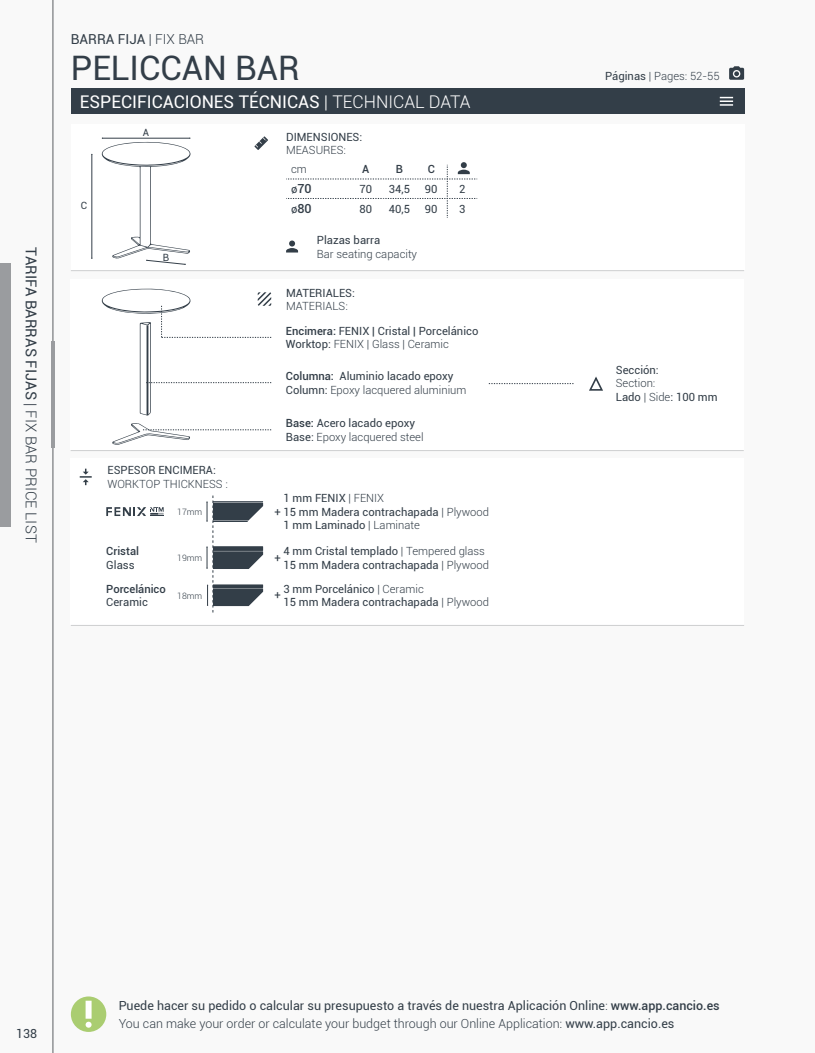
<style>
.page{position:relative;width:815px;height:1053px;background:#fff}
.page>*{position:absolute;margin:0;border:0;box-sizing:border-box;transform-origin:0 0}
.t1{font:33.75px "Roboto";color:#333e48}
.t2{font:17.5px "Roboto";color:#fff}
.t3{font:15px "Roboto";color:#333e48}
.t4{font:13.75px "Roboto";color:#333e48}
.t5{font:12.5px/18.5px "Roboto";color:#333e48}
.t6{font:500 12.5px "Roboto";color:#333e48}
.t7{font:11.25px/13.5px "Roboto";color:#333e48}
.t8{font:300 11.25px/13.5px "Roboto";color:#333e48}
.t9{font:500 11.25px "Roboto";color:#333e48}
.t10{font:10px "Roboto";color:#333e48}
.t11{font:300 8.75px "Roboto";color:#333e48}
.s1{font-weight:300}
.s2{font-weight:400;font-size:11.25px}
.s3{font-weight:500}
.s4{font-weight:400}
</style>
<div class="page">
<div style="left:0;top:0;width:815px;height:1052px;background:#f9f9f9"></div>
<div style="left:71px;top:996px;width:35px;height:35px;background:#aacd71;border-radius:50%"></div>
<svg style="left:86px;top:1000px;width:6px;height:27px"></svg>
<hr style="left:51px;top:341px;width:4px;height:107px;background:#9a9c9f">
<div style="left:0;top:263px;width:11px;height:263px;background:#9a9c9f"></div>
<hr style="left:52px;top:0;width:1px;height:1052px;background:#9a9c9f">
<div style="left:71px;top:89px;width:673px;height:25px;background:#333e48"></div>
<svg style="left:720px;top:97px;width:13px;height:9px"></svg>
<svg style="left:729px;top:66px;width:15px;height:14px"></svg>
<div style="left:71px;top:124px;width:673px;height:146px;background:#fff"></div>
<div style="left:71px;top:279px;width:673px;height:171px;background:#fff"></div>
<div style="left:71px;top:458px;width:673px;height:167px;background:#fff"></div>
<hr style="left:71px;top:270px;width:673px;height:1px;background:#cecfd0">
<svg style="left:254px;top:136px;width:14px;height:14px"></svg>
<svg style="left:286px;top:162px;width:192px;height:56px"></svg>
<svg style="left:101px;top:137px;width:90px;height:128px"></svg>
<hr style="left:92px;top:154px;width:1px;height:104px;background:#333e48">
<hr style="left:71px;top:450px;width:673px;height:1px;background:#cecfd0">
<svg style="left:489px;top:383px;width:84px;height:1px"></svg>
<svg style="left:80px;top:468px;width:12px;height:17px"></svg>
<svg style="left:101px;top:289px;width:170px;height:127px"></svg>
<svg style="left:112px;top:423px;width:159px;height:22px"></svg>
<hr style="left:147px;top:325px;width:1px;height:90px;background:#333e48">
<svg style="left:589px;top:376px;width:14px;height:15px"></svg>
<hr style="left:71px;top:625px;width:673px;height:1px;background:#cecfd0">
<svg style="left:206px;top:495px;width:57px;height:117px"></svg>
<svg style="left:106px;top:507px;width:58px;height:9px"></svg>
<svg style="left:286px;top:240px;width:12px;height:12px"></svg>
<h3 class="t3" style="left:42px;top:247px;width:297px;rotate:90deg">TARIFA BARRAS FIJAS <span class="s1">| FIX BAR PRICE LIST</span></h3>
<p class="t4" style="left:71px;top:30px;width:135px">BARRA FIJA <span class="s1">| FIX BAR</span></p>
<h1 class="t1" style="left:71px;top:44px;width:230px">PELICCAN BAR</h1>
<h2 class="t2" style="left:80px;top:89px;width:392px">ESPECIFICACIONES TÉCNICAS <span class="s1">| TECHNICAL DATA</span></h2>
<p class="t10" style="left:81px;top:199px;width:8px">C</p>
<p class="t10" style="left:143px;top:126px;width:8px">A</p>
<p class="t10" style="left:163px;top:250px;width:8px">B</p>
<p class="t7" style="left:107px;top:463px;width:110px">ESPESOR ENCIMERA:</p>
<p class="t8" style="left:107px;top:476px;width:122px">WORKTOP THICKNESS :</p>
<p class="t7" style="left:286px;top:129px;width:78px">DIMENSIONES:</p>
<p class="t8" style="left:286px;top:143px;width:61px">MEASURES:</p>
<p class="t8" style="left:291px;top:162px;width:17px">cm</p>
<p class="t9" style="left:362px;top:161px;width:9px">A</p>
<p class="t9" style="left:396px;top:161px;width:9px">B</p>
<p class="t9" style="left:428px;top:161px;width:9px">C</p>
<p class="t6" style="left:291px;top:180px;width:22px"><span class="s2">ø</span>70</p>
<p class="t7" style="left:359px;top:182px;width:14px">70</p>
<p class="t7" style="left:389px;top:182px;width:23px">34,5</p>
<p class="t7" style="left:425px;top:182px;width:14px">90</p>
<p class="t7" style="left:459px;top:182px;width:8px">2</p>
<p class="t6" style="left:291px;top:200px;width:22px"><span class="s2">ø</span>80</p>
<p class="t7" style="left:359px;top:201px;width:14px">80</p>
<p class="t7" style="left:389px;top:201px;width:23px">40,5</p>
<p class="t7" style="left:425px;top:201px;width:14px">90</p>
<p class="t7" style="left:459px;top:201px;width:8px">3</p>
<p class="t7" style="left:317px;top:233px;width:65px">Plazas barra</p>
<p class="t8" style="left:317px;top:246px;width:102px">Bar seating capacity</p>
<p class="t7" style="left:286px;top:285px;width:70px">MATERIALES:</p>
<p class="t8" style="left:286px;top:299px;width:63px">MATERIALS:</p>
<p class="t7" style="left:286px;top:324px;width:194px"><span class="s3">Encimera:</span> FENIX | Cristal | Porcelánico<br>Worktop: <span class="s1">FENIX | Glass | Ceramic</span></p>
<p class="t7" style="left:286px;top:369px;width:182px"><span class="s3">Columna:</span> Aluminio lacado epoxy<br>Column: <span class="s1">Epoxy lacquered aluminium</span></p>
<p class="t7" style="left:286px;top:416px;width:139px"><span class="s3">Base:</span> Acero lacado epoxy<br>Base: <span class="s1">Epoxy lacquered steel</span></p>
<p class="t9" style="left:106px;top:543px;width:34px">Cristal</p>
<p class="t7" style="left:106px;top:557px;width:30px">Glass</p>
<p class="t9" style="left:106px;top:580px;width:61px">Porcelánico</p>
<p class="t7" style="left:106px;top:595px;width:43px">Ceramic</p>
<p class="t7" style="left:283px;top:491px;width:102px">1 mm FENIX <span class="s1">| FENIX</span></p>
<p class="t7" style="left:283px;top:518px;width:138px">1 mm Laminado <span class="s1">| Laminate</span></p>
<p class="t11" style="left:177px;top:505px;width:27px">17mm</p>
<p class="t7" style="left:275px;top:504px;width:216px">+ 15 mm Madera contrachapada <span class="s1">| Plywood</span></p>
<p class="t11" style="left:177px;top:551px;width:27px">19mm</p>
<p class="t11" style="left:177px;top:589px;width:27px">18mm</p>
<p class="t7" style="left:283px;top:544px;width:207px">4 mm Cristal templado <span class="s1">| Tempered glass<br></span>15 mm Madera contrachapada <span class="s1">| Plywood</span></p>
<p class="t7" style="left:275px;top:550px;width:8px">+</p>
<p class="t7" style="left:275px;top:588px;width:8px">+</p>
<p class="t7" style="left:283px;top:581px;width:207px">3 mm Porcelánico <span class="s1">| Ceramic<br></span>15 mm Madera contrachapada <span class="s1">| Plywood</span></p>
<p class="t8" style="left:605px;top:69px;width:116px"><span class="s4">Páginas</span> | Pages: 52-55</p>
<p class="t7" style="left:616px;top:362px;width:44px">Sección:</p>
<p class="t8" style="left:616px;top:376px;width:103px">Section:<br><span class="s4">Lado</span> | Side<span class="s4">: 100 mm</span></p>
<p class="t5" style="left:16px;top:1023px;width:23px">138</p>
<p class="t5" style="left:119px;top:995px;width:603px">Puede hacer su pedido o calcular su presupuesto a través de nuestra Aplicación Online<span class="s1">:</span> <span class="s3">www.app.cancio.es<br></span><span class="s1">You can make your order or calculate your budget through our Online Application:</span> www.app.cancio.es</p>
</div>
